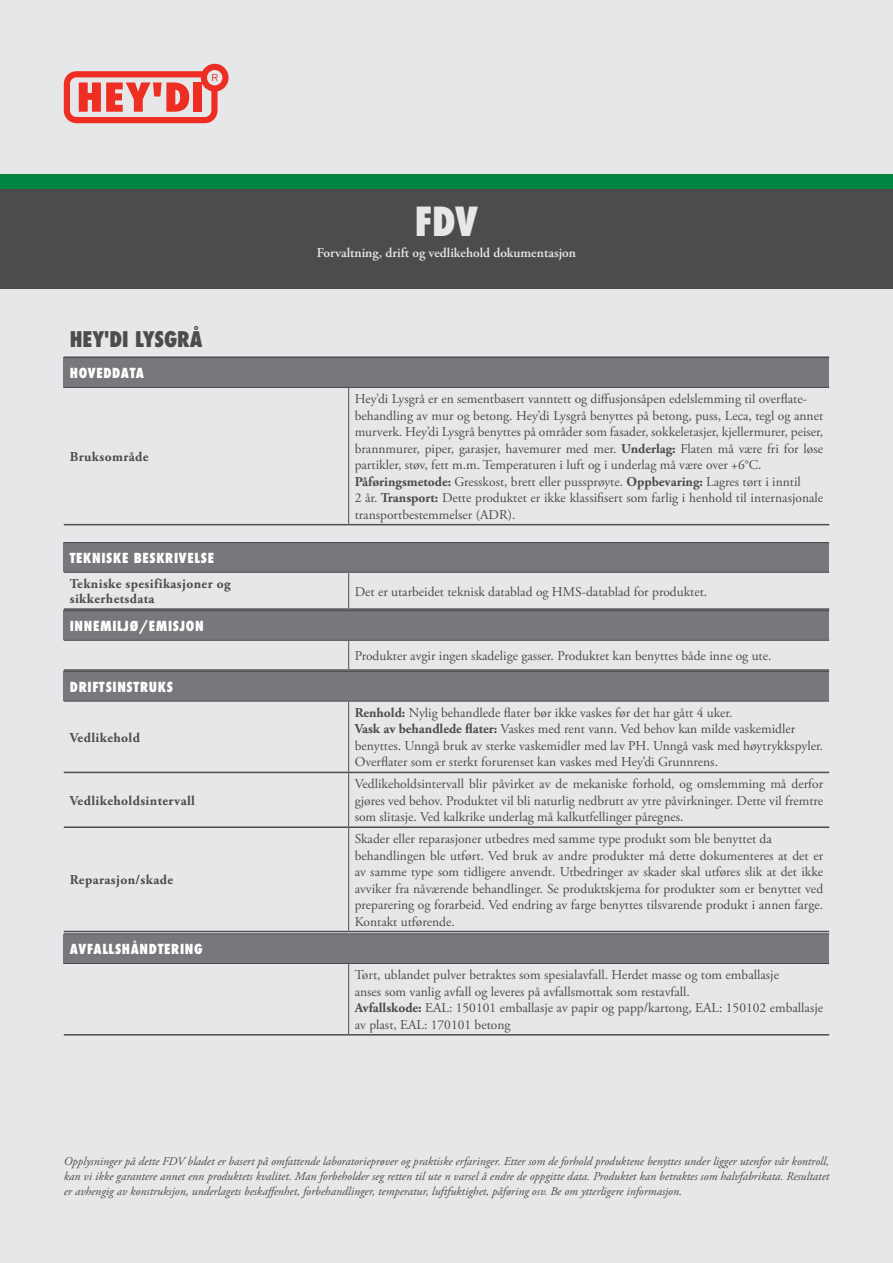
<style>
.page{position:relative;width:893px;height:1263px;background:#e6e7e9}
.page>*{position:absolute;margin:0;border:0;box-sizing:border-box;transform-origin:0 0}
.t1{font:800 condensed 39px "Futura";color:#e6e7e9}
.t2{font:800 condensed 21px "Futura";color:#4b4c4d}
.t3{font:13.5px/16.5px "Adobe Garamond Pro";color:#4b4c4d}
.t4{font:700 13.5px/15px "Adobe Garamond Pro";letter-spacing:.03em;color:#4b4c4d}
.t5{font:800 condensed 13.5px "Futura";letter-spacing:.05em;color:#fff}
.t6{font:600 13.5px "Adobe Garamond Pro";color:#e6e7e9}
.t7{font:italic 12px/15px "Adobe Garamond Pro";color:#4b4c4d;text-align:justify}
.s1{font-weight:700}
</style>
<div class="page">
<div style="left:0;top:189px;width:893px;height:99px;background:#4b4c4d"></div>
<div style="left:0;top:174px;width:893px;height:15px;background:#008543"></div>
<div style="left:64px;top:357px;width:765px;height:30px;background:#76787b"></div>
<hr style="left:64px;top:387px;width:285px;height:1px;background:#4b4c4d">
<hr style="left:349px;top:387px;width:480px;height:1px;background:#4b4c4d">
<hr style="left:64px;top:356px;width:285px;height:2px;background:#4b4c4d">
<hr style="left:349px;top:356px;width:480px;height:2px;background:#4b4c4d">
<hr style="left:348px;top:388px;width:1px;height:136px;background:#4b4c4d">
<hr style="left:64px;top:524px;width:285px;height:1px;background:#4b4c4d">
<hr style="left:349px;top:524px;width:480px;height:1px;background:#4b4c4d">
<div style="left:64px;top:543px;width:765px;height:29px;background:#76787b"></div>
<hr style="left:64px;top:542px;width:285px;height:1px;background:#4b4c4d">
<hr style="left:349px;top:542px;width:480px;height:1px;background:#4b4c4d">
<hr style="left:64px;top:572px;width:285px;height:1px;background:#4b4c4d">
<hr style="left:349px;top:572px;width:480px;height:1px;background:#4b4c4d">
<hr style="left:348px;top:573px;width:1px;height:35px;background:#4b4c4d">
<hr style="left:64px;top:608px;width:285px;height:2px;background:#4b4c4d">
<hr style="left:349px;top:608px;width:480px;height:2px;background:#4b4c4d">
<div style="left:64px;top:611px;width:765px;height:29px;background:#76787b"></div>
<hr style="left:64px;top:610px;width:285px;height:1px;background:#4b4c4d">
<hr style="left:349px;top:610px;width:480px;height:1px;background:#4b4c4d">
<hr style="left:64px;top:640px;width:285px;height:1px;background:#4b4c4d">
<hr style="left:349px;top:640px;width:480px;height:1px;background:#4b4c4d">
<svg style="left:348px;top:641px;width:1px;height:28px"></svg>
<hr style="left:64px;top:669px;width:285px;height:2px;background:#4b4c4d">
<hr style="left:349px;top:669px;width:480px;height:2px;background:#4b4c4d">
<div style="left:64px;top:671px;width:765px;height:30px;background:#76787b"></div>
<hr style="left:64px;top:671px;width:285px;height:1px;background:#4b4c4d">
<hr style="left:349px;top:671px;width:480px;height:1px;background:#4b4c4d">
<hr style="left:64px;top:701px;width:285px;height:1px;background:#4b4c4d">
<hr style="left:349px;top:701px;width:480px;height:1px;background:#4b4c4d">
<hr style="left:348px;top:701px;width:1px;height:71px;background:#4b4c4d">
<hr style="left:348px;top:773px;width:1px;height:53px;background:#4b4c4d">
<hr style="left:348px;top:828px;width:1px;height:103px;background:#4b4c4d">
<hr style="left:64px;top:772px;width:285px;height:1px;background:#4b4c4d">
<hr style="left:349px;top:772px;width:480px;height:1px;background:#4b4c4d">
<hr style="left:64px;top:826px;width:285px;height:2px;background:#4b4c4d">
<hr style="left:349px;top:826px;width:480px;height:2px;background:#4b4c4d">
<hr style="left:64px;top:931px;width:285px;height:1px;background:#4b4c4d">
<hr style="left:349px;top:931px;width:480px;height:1px;background:#4b4c4d">
<div style="left:64px;top:934px;width:765px;height:29px;background:#76787b"></div>
<hr style="left:64px;top:933px;width:285px;height:1px;background:#4b4c4d">
<hr style="left:349px;top:933px;width:480px;height:1px;background:#4b4c4d">
<hr style="left:64px;top:963px;width:285px;height:1px;background:#4b4c4d">
<hr style="left:349px;top:963px;width:480px;height:1px;background:#4b4c4d">
<hr style="left:348px;top:964px;width:1px;height:70px;background:#4b4c4d">
<hr style="left:64px;top:1034px;width:285px;height:1px;background:#4b4c4d">
<hr style="left:349px;top:1034px;width:480px;height:1px;background:#4b4c4d">
<svg style="left:64px;top:64px;width:165px;height:59px"></svg>
<h2 class="t2" style="left:70px;top:325px;width:134px">HEY'DI LYSGRÅ</h2>
<p class="t5" style="left:70px;top:364px;width:76px">HOVEDDATA</p>
<p class="t4" style="left:70px;top:449px;width:80px">Bruksområde</p>
<h1 class="t1" style="left:415px;top:195px;width:65px">FDV</h1>
<p class="t6" style="left:317px;top:245px;width:261px">Forvaltning, drift og vedlikehold dokumentasjon</p>
<p class="t3" style="left:355px;top:391px;width:470px">Hey’di Lysgrå er en sementbasert vanntett og diffusjonsåpen edelslemming til overflate&shy;behandling av mur og betong. Hey’di Lysgrå benyttes på betong, puss, Leca, tegl og annet murverk. Hey’di Lysgrå benyttes på områder som fasader, sokkeletasjer, kjellermurer, peiser, brannmurer, piper, garasjer, havemurer med mer. <span class="s1">Underlag:</span> Flaten må være fri for løse partikler, støv, fett m.m. Temperaturen i luft og i underlag må være over +6°C.<br><span class="s1">Påføringsmetode:</span> Gresskost, brett eller pussprøyte. <span class="s1">Oppbevaring:</span> Lagres tørt i inntil<br>2 år. <span class="s1">Transport:</span> Dette produktet er ikke klassifisert som farlig i henhold til internasjonale transportbestemmelser (ADR).</p>
<p class="t5" style="left:70px;top:549px;width:146px">TEKNISKE BESKRIVELSE</p>
<p class="t4" style="left:70px;top:576px;width:162px">Tekniske spesifikasjoner og sikkerhetsdata</p>
<p class="t3" style="left:355px;top:583px;width:354px">Det er utarbeidet teknisk datablad og HMS-datablad for produktet.</p>
<p class="t5" style="left:70px;top:617px;width:135px">INNEMILJØ/EMISJON</p>
<p class="t3" style="left:355px;top:648px;width:418px">Produkter avgir ingen skadelige gasser. Produktet kan benyttes både inne og ute.</p>
<p class="t5" style="left:70px;top:678px;width:105px">DRIFTSINSTRUKS</p>
<p class="t4" style="left:70px;top:730px;width:72px">Vedlikehold</p>
<p class="t4" style="left:70px;top:793px;width:127px">Vedlikeholdsintervall</p>
<p class="t4" style="left:70px;top:873px;width:105px">Reparasjon/skade</p>
<p class="t5" style="left:70px;top:940px;width:135px">AVFALLSHÅNDTERING</p>
<p class="t3" style="left:355px;top:705px;width:470px"><span class="s1">Renhold:</span> Nylig behandlede flater bør ikke vaskes før det har gått 4 uker.<br><span class="s1">Vask av behandlede flater:</span> Vaskes med rent vann. Ved behov kan milde vaskemidler benyttes. Unngå bruk av sterke vaskemidler med lav PH. Unngå vask med høytrykkspyler.<br>Overflater som er sterkt forurenset kan vaskes med Hey’di Grunnrens.</p>
<p class="t3" style="left:355px;top:776px;width:470px;text-align:justify">Vedlikeholdsintervall blir påvirket av de mekaniske forhold, og omslemming må derfor gjøres ved behov. Produktet vil bli naturlig nedbrutt av ytre påvirkninger. Dette vil fremtre som slitasje. Ved kalkrike underlag må kalkutfellinger påregnes.</p>
<p class="t3" style="left:355px;top:831px;width:470px">Skader eller reparasjoner utbedres med samme type produkt som ble benyttet da behandlingen ble utført. Ved bruk av andre produkter må dette dokumenteres at det er av samme type som tidligere anvendt. Utbedringer av skader skal utføres slik at det ikke avviker fra nåværende behandlinger. Se produktskjema for produkter som er benyttet ved preparering og forarbeid. Ved endring av farge benyttes tilsvarende produkt i annen farge.<br>Kontakt utførende.</p>
<p class="t3" style="left:355px;top:967px;width:470px">Tørt, ublandet pulver betraktes som spesialavfall. Herdet masse og tom emballasje<br>anses som vanlig avfall og leveres på avfallsmottak som restavfall.<br><span class="s1">Avfallskode:</span> EAL: 150101 emballasje av papir og papp/kartong, EAL: 150102 emballasje av plast, EAL: 170101 betong</p>
<p class="t7" style="left:64px;top:1153px;width:767px">Opplysninger på dette FDV bladet er basert på omfattende laboratorieprøver og praktiske erfaringer. Etter som de forhold produktene benyttes under ligger utenfor vår kontroll, kan vi ikke garantere annet enn produktets kvalitet. Man forbeholder seg retten til ute n varsel å endre de oppgitte data. Produktet kan betraktes som halvfabrikata. Resultatet er avhengig av konstruksjon, underlagets beskaffenhet, forbehandlinger, temperatur, luftfuktighet, påføring osv. Be om ytterligere informasjon.</p>
</div>
